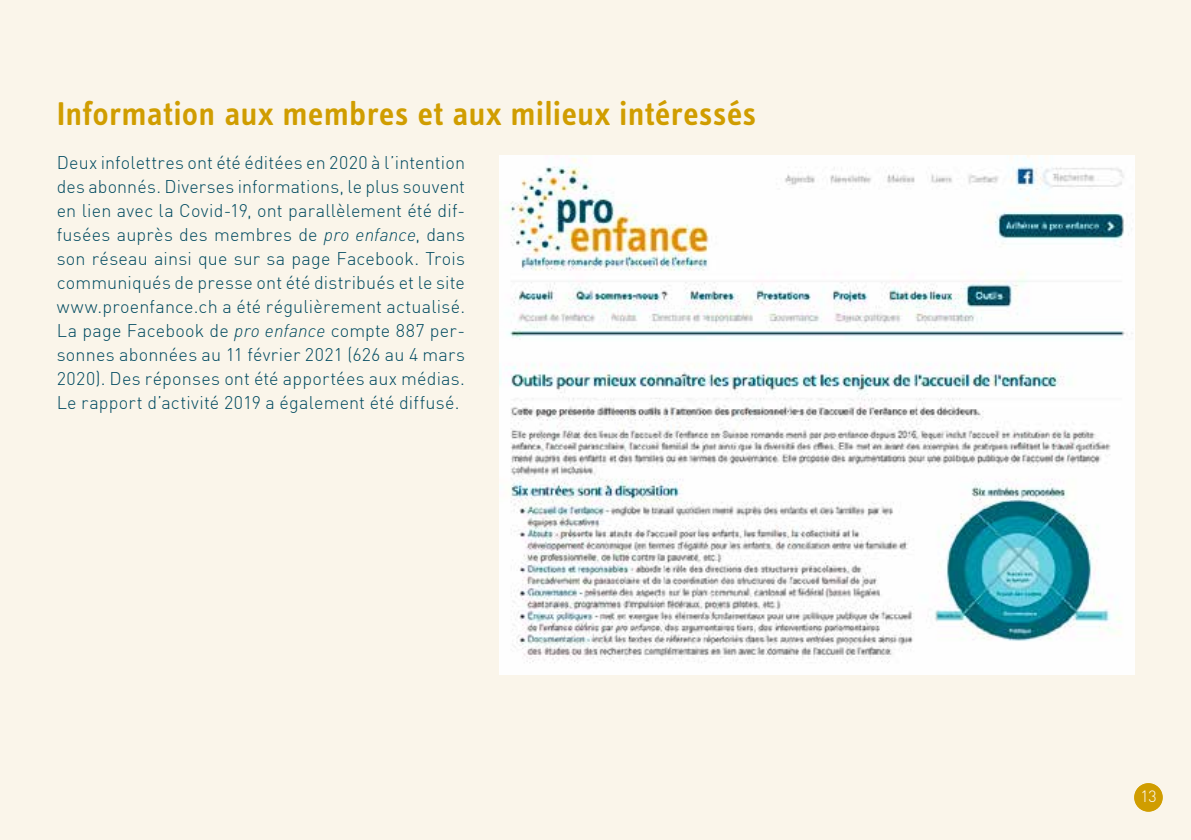
<style>
.page{position:relative;width:1191px;height:840px;background:#fff}
.page>*{position:absolute;margin:0;border:0;box-sizing:border-box;transform-origin:0 0}
.t1{font:34px "Info Text Semibold Tf";letter-spacing:.005em;color:#d09d00}
.t2{font:300 18px/24px "DIN";letter-spacing:.01em;color:#004a60;text-align:justify}
.t3{font:300 16px "DIN";color:#fff}
.s1{font-style:italic}
</style>
<div class="page">
<div style="left:0;top:0;width:1191px;height:839px;background:#faf5ea"></div>
<div style="left:1134px;top:782px;width:28px;height:29px;background:#d09d00;border-radius:50%"></div>
<img style="left:499px;top:155px;width:635px;height:518px">
<h1 class="t1" style="left:57px;top:94px;width:701px">Information aux membres et aux milieux intéressés</h1>
<p class="t2" style="left:57px;top:150px;width:410px">Deux infolettres ont été éditées en 2020 à l’intention des abonnés. Diverses informations, le plus souvent en lien avec la Covid-19, ont parallèlement été dif&shy;fusées auprès des membres de <span class="s1">pro enfance</span>, dans son réseau ainsi que sur sa page Facebook. Trois communiqués de presse ont été distribués et le site www.proenfance.ch a été régulièrement actualisé.<br>La page Facebook de <span class="s1">pro enfance</span> compte 887 per&shy;sonnes abonnées au 11 février 2021 (626 au 4 mars 2020). Des réponses ont été apportées aux médias.<br>Le rapport d’activité 2019 a également été diffusé.</p>
<p class="t3" style="left:1140px;top:785px;width:18px">13</p>
</div>
